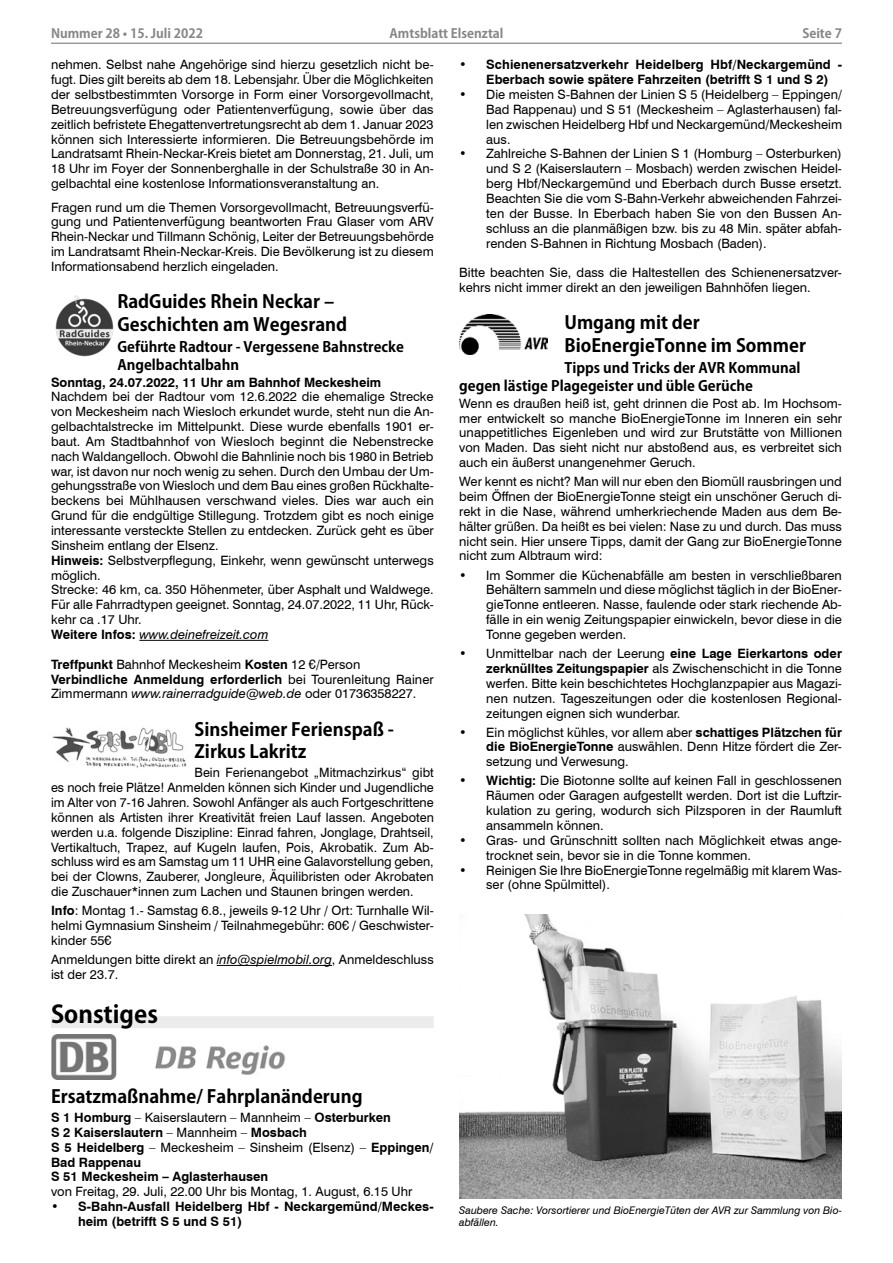
<style>
.page{position:relative;width:893px;height:1263px;background:#fff}
.page>*{position:absolute;margin:0;border:0;box-sizing:border-box;transform-origin:0 0}
.Überschrift_1_Kozuka{font:700 24px "Koz Go Pro";color:#000}
.Überschrift2_Kozuka{font:700 18px/22.5px "Koz Go Pro";color:#000}
.Überschrift_3_Kozuka{font:700 14.25px/17.2px "Koz Go Pro";color:#000}
.Fließtext_8_5{font:12.9px/14.9px "Swiss 721 BT";color:#000;text-align:justify}
.Fließtext_8_5-2{font:700 12.9px/14.9px "Swiss 721 BT";color:#000}
.Fließtext_8_5-3{font:italic 12.9px "Swiss 721 BT";color:#000}
.t1{font:700 12.75px "Koz Go Pro";color:#878787}
.Fließtext_8_5-4{font:italic 10.5px/12.6px "Swiss 721 BT";color:#000}
.s1{font-weight:700}
.s2{font-weight:700;font-style:normal}
.s3{font-style:italic}
.s4{font-weight:400}
</style>
<div class="page">
<hr style="left:51px;top:43px;width:791px;height:1px;background:#9c9c9c">
<hr style="left:139px;top:640px;width:129px;height:1px;background:#000">
<hr style="left:217px;top:965px;width:115px;height:1px;background:#000">
<div style="left:51px;top:1016px;width:383px;height:12px;background:#ececec"></div>
<img style="left:51px;top:1034px;width:235px;height:45px">
<img style="left:459px;top:914px;width:383px;height:284px">
<img style="left:55px;top:295px;width:59px;height:62px">
<img style="left:52px;top:727px;width:135px;height:41px">
<img style="left:459px;top:314px;width:89px;height:40px">
<p class="t1" style="left:51px;top:25px;width:153px">Nummer 28 • 15. Juli 2022</p>
<p class="t1" style="left:389px;top:25px;width:116px">Amtsblatt Elsenztal</p>
<p class="t1" style="left:802px;top:25px;width:41px">Seite 7</p>
<p class="Fließtext_8_5" style="left:51px;top:57px;width:384px">nehmen. Selbst nahe Angehörige sind hierzu gesetzlich nicht be&shy;fugt. Dies gilt bereits ab dem 18. Lebensjahr. Über die Möglichkeiten der selbstbestimmten Vorsorge in Form einer Vorsorgevollmacht, Betreuungsverfügung oder Patientenverfügung, sowie über das zeitlich befristete Ehegattenvertretungsrecht ab dem 1. Januar 2023 können sich Interessierte informieren. Die Betreuungsbehörde im Landratsamt Rhein-Neckar-Kreis bietet am Donnerstag, 21. Juli, um 18 Uhr im Foyer der Sonnenberghalle in der Schulstraße 30 in An&shy;gelbachtal eine kostenlose Informationsveranstaltung an.</p>
<p class="Fließtext_8_5" style="left:51px;top:199px;width:384px">Fragen rund um die Themen Vorsorgevollmacht, Betreuungsverfü&shy;gung und Patientenverfügung beantworten Frau Glaser vom ARV Rhein-Neckar und Tillmann Schönig, Leiter der Betreuungsbehörde im Landratsamt Rhein-Neckar-Kreis. Die Bevölkerung ist zu diesem Informationsabend herzlich eingeladen.</p>
<p class="Überschrift2_Kozuka" style="left:117px;top:292px;width:231px">RadGuides Rhein Neckar –<br>Geschichten am Wegesrand</p>
<p class="Überschrift_3_Kozuka" style="left:117px;top:339px;width:288px">Geführte Radtour - Vergessene Bahnstrecke<br>Angelbachtalbahn</p>
<p class="Fließtext_8_5-2" style="left:51px;top:374px;width:332px">Sonntag, 24.07.2022, 11 Uhr am Bahnhof Meckesheim</p>
<p class="Fließtext_8_5" style="left:51px;top:389px;width:384px">Nachdem bei der Radtour vom 12.6.2022 die ehemalige Strecke von Meckesheim nach Wiesloch erkundet wurde, steht nun die An&shy;gelbachtalstrecke im Mittelpunkt. Diese wurde ebenfalls 1901 er&shy;baut. Am Stadtbahnhof von Wiesloch beginnt die Nebenstrecke nach Waldangelloch. Obwohl die Bahnlinie noch bis 1980 in Betrieb war, ist davon nur noch wenig zu sehen. Durch den Umbau der Um&shy;gehungsstraße von Wiesloch und dem Bau eines großen Rückhalte&shy;beckens bei Mühlhausen verschwand vieles. Dies war auch ein Grund für die endgültige Stillegung. Trotzdem gibt es noch einige interessante versteckte Stellen zu entdecken. Zurück geht es über Sinsheim entlang der Elsenz.</p>
<p class="Fließtext_8_5" style="left:51px;top:552px;width:384px"><span class="s1">Hinweis:</span> Selbstverpflegung, Einkehr, wenn gewünscht unterwegs möglich.</p>
<p class="Fließtext_8_5" style="left:51px;top:582px;width:384px">Strecke: 46 km, ca. 350 Höhenmeter, über Asphalt und Waldwege.<br>Für alle Fahrradtypen geeignet. Sonntag, 24.07.2022, 11 Uhr, Rück&shy;kehr ca .17 Uhr.</p>
<p class="Fließtext_8_5-3" style="left:51px;top:625px;width:219px"><span class="s2">Weitere Infos:</span> www.deinefreizeit.com</p>
<p class="Fließtext_8_5" style="left:51px;top:656px;width:311px"><span class="s1">Treffpunkt</span> Bahnhof Meckesheim <span class="s1">Kosten</span> 12 €/Person</p>
<p class="Fließtext_8_5" style="left:51px;top:671px;width:384px"><span class="s1">Verbindliche Anmeldung erforderlich</span> bei Tourenleitung Rainer<br>Zimmermann <span class="s3">www.rainerradguide@web.de</span> oder 01736358227.</p>
<p class="Überschrift2_Kozuka" style="left:195px;top:719px;width:201px">Sinsheimer Ferienspaß -<br>Zirkus Lakritz</p>
<p class="Fließtext_8_5" style="left:51px;top:765px;width:384px;text-indent:144px">Bein Ferienangebot „Mitmachzirkus“ gibt es noch freie Plätze! Anmelden können sich Kinder und Jugendliche im Alter von 7-16 Jahren. Sowohl Anfänger als auch Fortgeschrittene können als Artisten ihrer Kreativität freien Lauf lassen. Angeboten werden u.a. folgende Diszipline: Einrad fahren, Jonglage, Drahtseil, Vertikaltuch, Trapez, auf Kugeln laufen, Pois, Akrobatik. Zum Ab&shy;schluss wird es am Samstag um 11 UHR eine Galavorstellung geben, bei der Clowns, Zauberer, Jongleure, Äquilibristen oder Akrobaten die Zuschauer*innen zum Lachen und Staunen bringen werden.</p>
<p class="Fließtext_8_5" style="left:51px;top:903px;width:384px"><span class="s1">Info</span>: Montag 1.- Samstag 6.8., jeweils 9-12 Uhr / Ort: Turnhalle Wil&shy;helmi Gymnasium Sinsheim / Teilnahmegebühr: 60€ / Geschwister&shy;kinder 55€</p>
<p class="Fließtext_8_5" style="left:51px;top:951px;width:384px">Anmeldungen bitte direkt an <span class="s3">info@spielmobil.org</span>, Anmeldeschluss ist der 23.7.</p>
<p class="Überschrift_1_Kozuka" style="left:51px;top:998px;width:108px">Sonstiges</p>
<p class="Fließtext_8_5-2" style="left:486px;top:57px;width:357px;text-indent:-27px"><span class="s4">•</span> Schienenersatzverkehr Heidelberg Hbf/Neckargemünd -<br>Eberbach sowie spätere Fahrzeiten (betrifft S 1 und S 2)</p>
<p class="Fließtext_8_5" style="left:486px;top:87px;width:357px;text-indent:-27px">• Die meisten S-Bahnen der Linien S 5 (Heidelberg – Eppingen/ Bad Rappenau) und S 51 (Meckesheim – Aglasterhausen) fal&shy;len zwischen Heidelberg Hbf und Neckargemünd/Meckesheim aus.</p>
<p class="Fließtext_8_5" style="left:486px;top:146px;width:357px;text-indent:-27px">• Zahlreiche S-Bahnen der Linien S 1 (Homburg – Osterburken) und S 2 (Kaiserslautern – Mosbach) werden zwischen Heidel&shy;berg Hbf/Neckargemünd und Eberbach durch Busse ersetzt.<br>Beachten Sie die vom S-Bahn-Verkehr abweichenden Fahrzei&shy;ten der Busse. In Eberbach haben Sie von den Bussen An&shy;schluss an die planmäßigen bzw. bis zu 48 Min. später abfah&shy;renden S-Bahnen in Richtung Mosbach (Baden).</p>
<p class="Fließtext_8_5" style="left:459px;top:265px;width:384px">Bitte beachten Sie, dass die Haltestellen des Schienenersatzver&shy;kehrs nicht immer direkt an den jeweiligen Bahnhöfen liegen.</p>
<p class="Überschrift2_Kozuka" style="left:564px;top:313px;width:243px">Umgang mit der<br>BioEnergieTonne im Sommer</p>
<p class="Überschrift_3_Kozuka" style="left:459px;top:360px;width:343px;text-indent:105px">Tipps und Tricks der AVR Kommunal gegen lästige Plagegeister und üble Gerüche</p>
<p class="Fließtext_8_5" style="left:459px;top:395px;width:384px">Wenn es draußen heiß ist, geht drinnen die Post ab. Im Hochsom&shy;mer entwickelt so manche BioEnergieTonne im Inneren ein sehr unappetitliches Eigenleben und wird zur Brutstätte von Millionen von Maden. Das sieht nicht nur abstoßend aus, es verbreitet sich auch ein äußerst unangenehmer Geruch.</p>
<p class="Fließtext_8_5" style="left:459px;top:474px;width:384px">Wer kennt es nicht? Man will nur eben den Biomüll rausbringen und beim Öffnen der BioEnergieTonne steigt ein unschöner Geruch di&shy;rekt in die Nase, während umherkriechende Maden aus dem Be&shy;hälter grüßen. Da heißt es bei vielen: Nase zu und durch. Das muss nicht sein. Hier unsere Tipps, damit der Gang zur BioEnergieTonne nicht zum Albtraum wird:</p>
<p class="Fließtext_8_5" style="left:486px;top:567px;width:357px;text-indent:-27px">• Im Sommer die Küchenabfälle am besten in verschließbaren Behältern sammeln und diese möglichst täglich in der BioEner&shy;gieTonne entleeren. Nasse, faulende oder stark riechende Ab&shy;fälle in ein wenig Zeitungspapier einwickeln, bevor diese in die Tonne gegeben werden.</p>
<p class="Fließtext_8_5" style="left:486px;top:646px;width:357px;text-indent:-27px">• Unmittelbar nach der Leerung <span class="s1">eine Lage Eierkartons oder zerknülltes Zeitungspapier</span> als Zwischenschicht in die Tonne werfen. Bitte kein beschichtetes Hochglanzpapier aus Magazi&shy;nen nutzen. Tageszeitungen oder die kostenlosen Regional&shy;zeitungen eignen sich wunderbar.</p>
<p class="Fließtext_8_5" style="left:486px;top:724px;width:357px;text-indent:-27px">• Ein möglichst kühles, vor allem aber <span class="s1">schattiges Plätzchen für die BioEnergieTonne</span> auswählen. Denn Hitze fördert die Zer&shy;setzung und Verwesung.</p>
<p class="Fließtext_8_5" style="left:486px;top:773px;width:357px;text-indent:-27px">• <span class="s1">Wichtig:</span> Die Biotonne sollte auf keinen Fall in geschlossenen Räumen oder Garagen aufgestellt werden. Dort ist die Luftzir&shy;kulation zu gering, wodurch sich Pilzsporen in der Raumluft ansammeln können.</p>
<p class="Fließtext_8_5" style="left:486px;top:832px;width:357px;text-indent:-27px">• Gras- und Grünschnitt sollten nach Möglichkeit etwas ange&shy;trocknet sein, bevor sie in die Tonne kommen.</p>
<p class="Fließtext_8_5" style="left:486px;top:862px;width:357px;text-indent:-27px">• Reinigen Sie Ihre BioEnergieTonne regelmäßig mit klarem Was&shy;ser (ohne Spülmittel).</p>
<p class="Überschrift2_Kozuka" style="left:51px;top:1086px;width:313px">Ersatzmaßnahme/ Fahrplanänderung</p>
<p class="Fließtext_8_5" style="left:51px;top:1109px;width:341px"><span class="s1">S 1 Homburg</span> – Kaiserslautern – Mannheim – <span class="s1">Osterburken</span></p>
<p class="Fließtext_8_5-2" style="left:51px;top:1124px;width:257px">S 2 Kaiserslautern <span class="s4">– Mannheim –</span> Mosbach</p>
<p class="Fließtext_8_5-2" style="left:51px;top:1139px;width:384px">S 5 Heidelberg <span class="s4">– Meckesheim – Sinsheim (Elsenz) –</span> Eppingen/<br>Bad Rappenau</p>
<p class="Fließtext_8_5-2" style="left:51px;top:1169px;width:219px">S 51 Meckesheim – Aglasterhausen</p>
<p class="Fließtext_8_5" style="left:51px;top:1184px;width:363px">von Freitag, 29. Juli, 22.00 Uhr bis Montag, 1. August, 6.15 Uhr</p>
<p class="Fließtext_8_5-2" style="left:78px;top:1198px;width:357px;text-indent:-27px"><span class="s4">•</span> S-Bahn-Ausfall Heidelberg Hbf - Neckargemünd/Meckes&shy;heim (betrifft S 5 und S 51)</p>
<p class="Fließtext_8_5-4" style="left:459px;top:1203px;width:384px">Saubere Sache: Vorsortierer und BioEnergieTüten der AVR zur Sammlung von Bio&shy;abfällen.</p>
</div>
